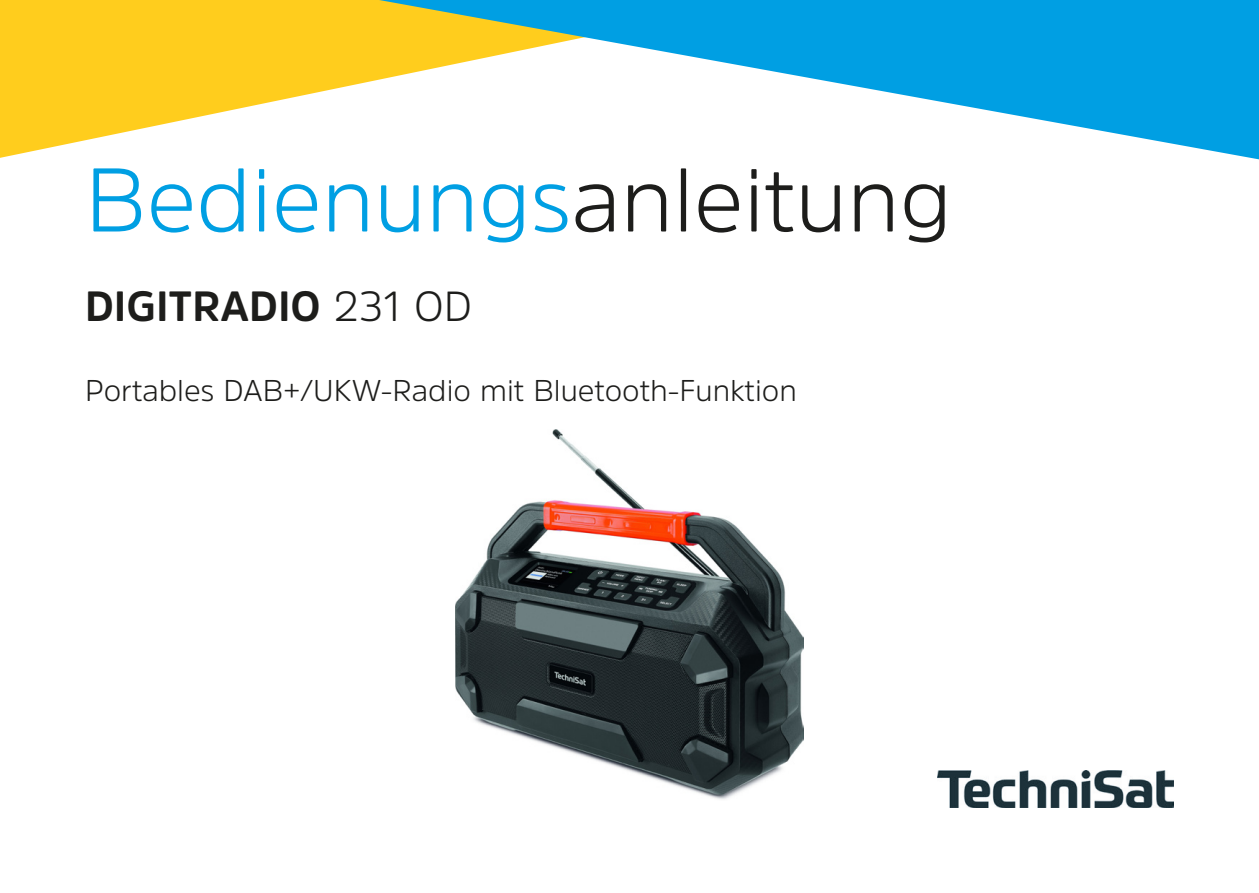
<style>
.page{position:relative;width:1259px;height:893px;background:#fff}
.page>*{position:absolute;margin:0;border:0;box-sizing:border-box;transform-origin:0 0}
.t1{font:300 90px "Amsi Pro";color:#009fe3}
.t2{font:700 42px "Amsi Pro";color:#1d1d1b}
.t3{font:300 30px "Amsi Pro";color:#1d1d1b}
.s1{color:#1d1d1b}
.s2{font-weight:300}
</style>
<div class="page">
<svg style="left:0;top:0;width:213px;height:158px;background:#ffd43c"></svg>
<svg style="left:213px;top:0;width:1046px;height:160px"></svg>
<img style="left:937px;top:771px;width:237px;height:37px">
<img style="left:455px;top:429px;width:349px;height:370px">
<p class="t1" style="left:85px;top:138px;width:868px">Bedienungs<span class="s1">anleitung</span></p>
<p class="t2" style="left:85px;top:278px;width:389px">DIGITRADIO <span class="s2">231 OD</span></p>
<p class="t3" style="left:85px;top:369px;width:713px">Portables DAB+/UKW-Radio mit Bluetooth-Funktion</p>
</div>
